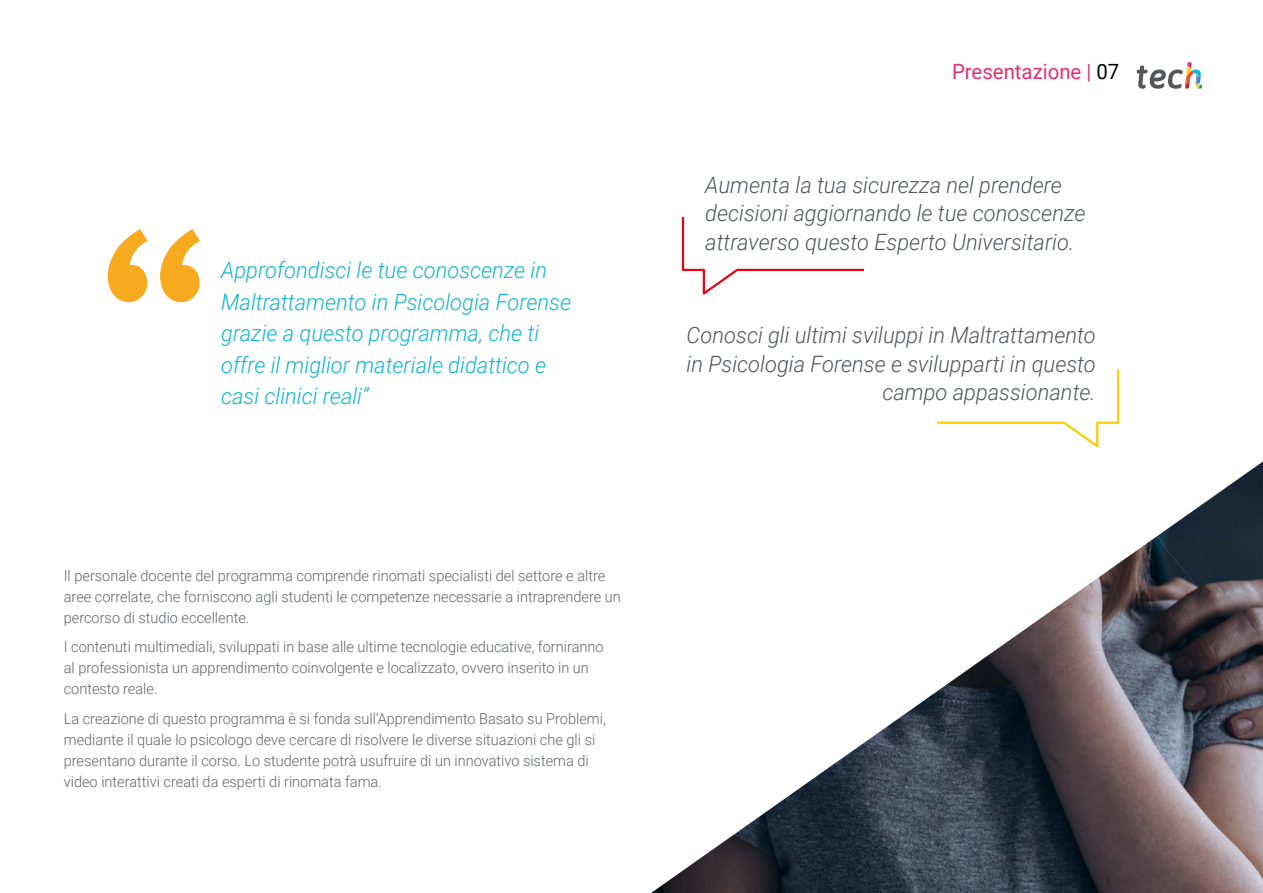
<style>
.page{position:relative;width:1263px;height:893px;background:#fff}
.page>*{position:absolute;margin:0;border:0;box-sizing:border-box;transform-origin:0 0}
.t1{font:italic 300 22.5px/28.5px "Roboto";color:#52555b}
.t2{font:italic 300 22.5px/31.5px "Roboto";color:#0fb6cf}
.t3{font:21px "Roboto";color:#df3174}
.t4{font:300 15px/21px "Roboto";color:#61646a}
.s1{color:#000}
</style>
<div class="page">
<svg style="left:108px;top:229px;width:92px;height:73px"></svg>
<svg style="left:681px;top:216px;width:183px;height:79px"></svg>
<svg style="left:937px;top:369px;width:183px;height:79px"></svg>
<img style="left:651px;top:461px;width:612px;height:432px">
<svg style="left:1137px;top:62px;width:65px;height:27px"></svg>
<h1 class="t2" style="left:221px;top:254px;width:351px">Approfondisci le tue conoscenze in Maltrattamento in Psicologia Forense grazie a questo programma, che ti offre il miglior materiale didattico e casi clinici reali”</h1>
<p class="t4" style="left:64px;top:564px;width:559px">Il personale docente del programma comprende rinomati specialisti del settore e altre aree correlate, che forniscono agli studenti le competenze necessarie a intraprendere un percorso di studio eccellente.</p>
<p class="t4" style="left:64px;top:636px;width:541px">I contenuti multimediali, sviluppati in base alle ultime tecnologie educative, forniranno al professionista un apprendimento coinvolgente e localizzato, ovvero inserito in un contesto reale.</p>
<p class="t4" style="left:64px;top:707px;width:544px">La creazione di questo programma è si fonda sull’Apprendimento Basato su Problemi, mediante il quale lo psicologo deve cercare di risolvere le diverse situazioni che gli si presentano durante il corso. Lo studente potrà usufruire di un innovativo sistema di video interattivi creati da esperti di rinomata fama.</p>
<h2 class="t3" style="left:952px;top:57px;width:169px">Presentazione | <span class="s1">07</span></h2>
<h1 class="t1" style="left:705px;top:169px;width:382px">Aumenta la tua sicurezza nel prendere decisioni aggiornando le tue conoscenze attraverso questo Esperto Universitario.</h1>
<h1 class="t1" style="left:686px;top:320px;width:411px;text-align:right">Conosci gli ultimi sviluppi in Maltrattamento in Psicologia Forense e svilupparti in questo campo appassionante.</h1>
</div>
